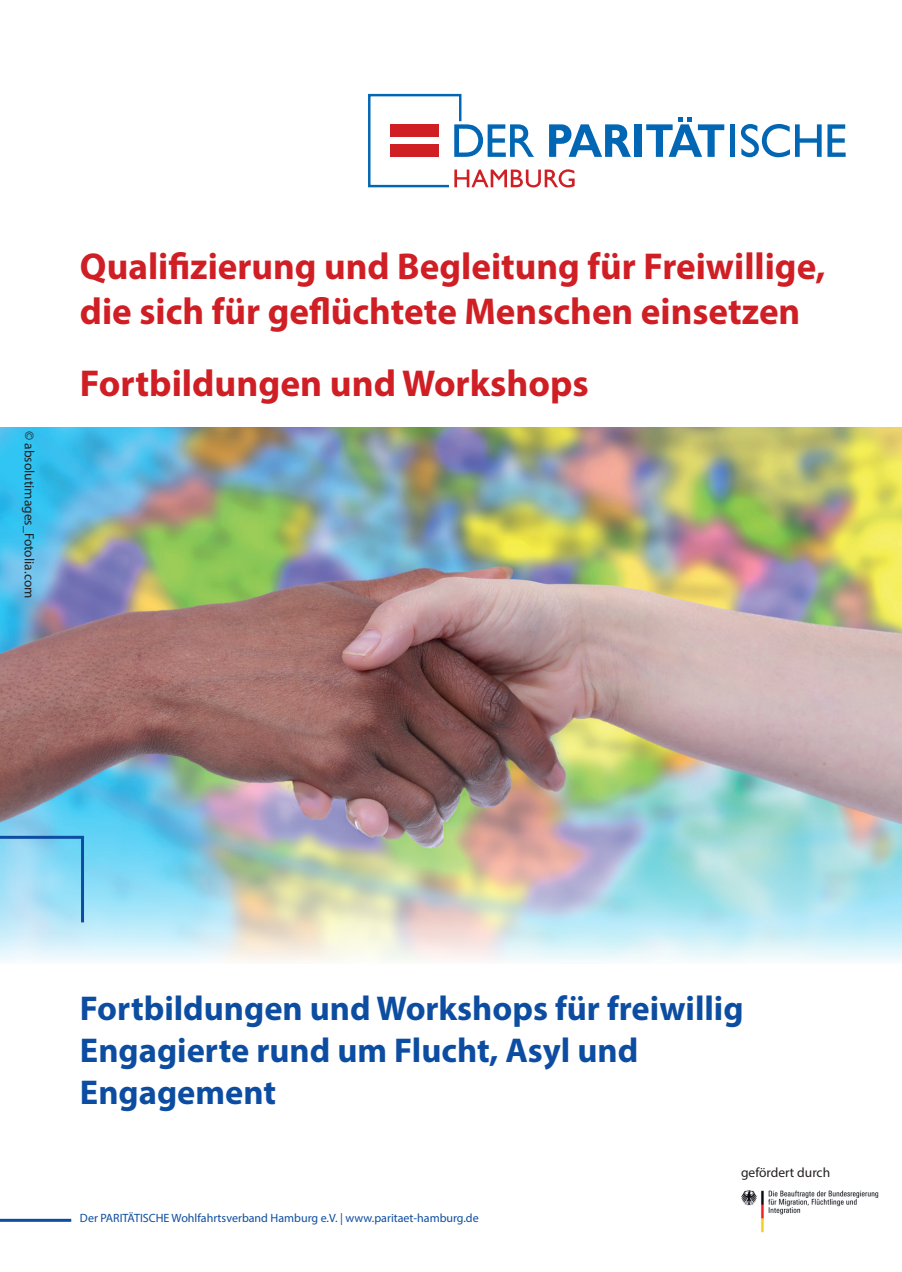
<style>
.page{position:relative;width:902px;height:1272px;background:#fff}
.page>*{position:absolute;margin:0;border:0;box-sizing:border-box;transform-origin:0 0}
.t1{font:700 37.5px/45px "Myriad Pro";color:#d01e25}
.t2{font:700 34.5px/42px "Myriad Pro";color:#0d4da1}
.t3{font:13.5px "Myriad Pro";color:#231f20}
.t4{font:12px "Myriad Pro";color:#0d4da1}
</style>
<div class="page">
<img style="left:0;top:427px;width:901px;height:535px">
<div style="left:634px;top:124px;width:7px;height:33px;background:#0166b3"></div>
<svg style="left:646px;top:117px;width:78px;height:40px"></svg>
<div style="left:730px;top:124px;width:5px;height:33px;background:#0166b3"></div>
<svg style="left:740px;top:124px;width:81px;height:33px"></svg>
<svg style="left:827px;top:124px;width:18px;height:33px"></svg>
<svg style="left:368px;top:93px;width:263px;height:95px"></svg>
<hr style="left:0;top:835px;width:84px;height:3px;background:#0d4da1">
<hr style="left:81px;top:837px;width:3px;height:85px;background:#0d4da1">
<hr style="left:0;top:1218px;width:71px;height:3px;background:#0d4da1">
<img style="left:741px;top:1190px;width:138px;height:43px">
<p class="t3" style="left:38px;top:431px;width:169px;rotate:90deg">© absolutimages_Fotolia.com</p>
<p class="t1" style="left:80px;top:243px;width:746px">Qualifizierung und Begleitung für Freiwillige, die sich für geflüchtete Menschen einsetzen</p>
<p class="t1" style="left:80px;top:360px;width:510px">Fortbildungen und Workshops</p>
<p class="t2" style="left:80px;top:986px;width:665px">Fortbildungen und Workshops für freiwillig<br>Engagierte rund um Flucht, Asyl und<br>Engagement</p>
<p class="t4" style="left:80px;top:1210px;width:400px">Der PARITÄTISCHE Wohlfahrtsverband Hamburg e.V. | www.paritaet-hamburg.de</p>
<p class="t3" style="left:741px;top:1163px;width:91px">gefördert durch</p>
</div>
